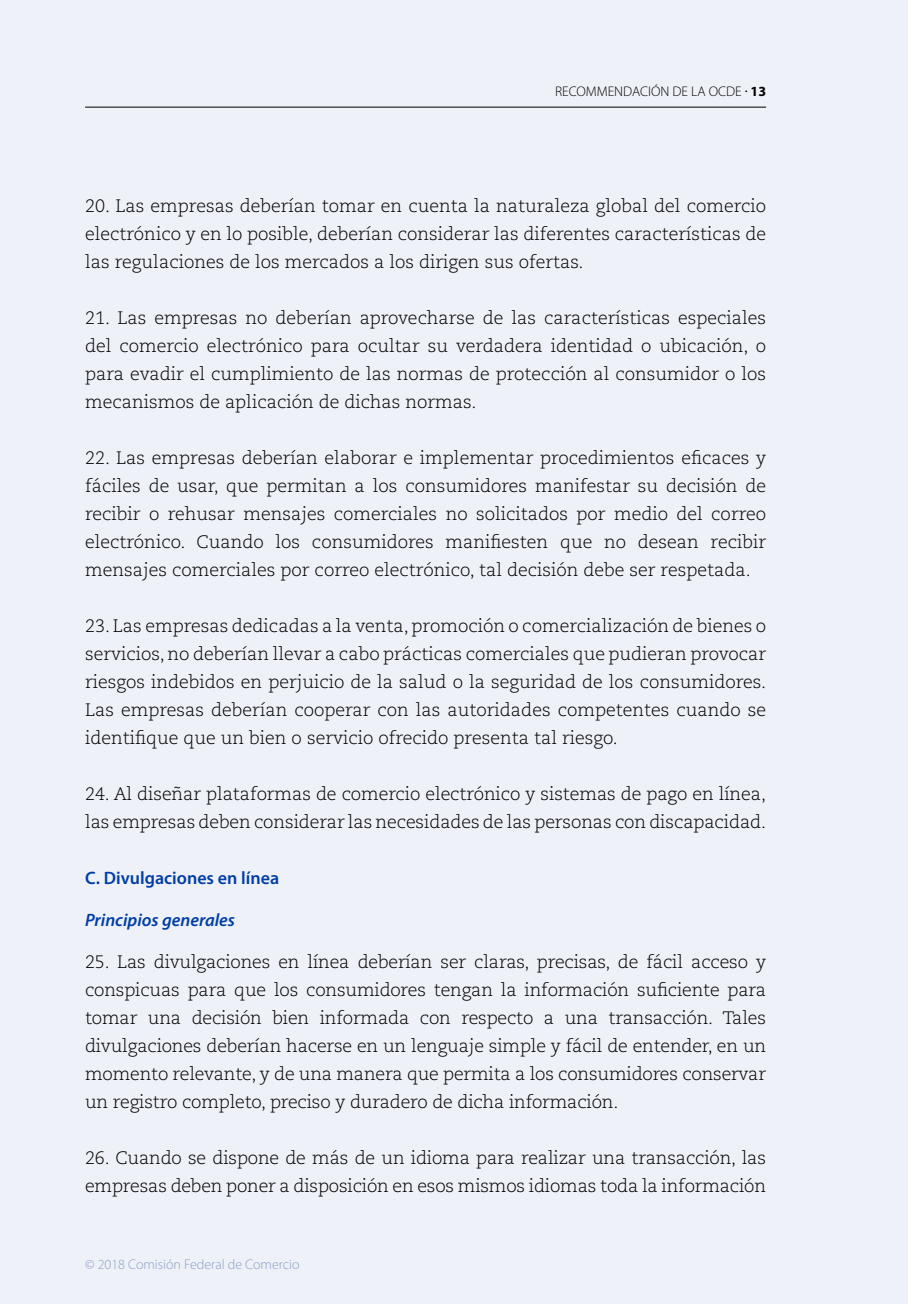
<style>
.page{position:relative;width:908px;height:1304px;background:#fff}
.page>*{position:absolute;margin:0;border:0;box-sizing:border-box;transform-origin:0 0}
.t1{font:300 18px/28px "Caecilia LT Std";letter-spacing:-.005em;color:#000;text-align:justify}
.t2{font:600 18px "Myriad Pro";color:#003da6}
.t3{font:italic 600 18px "Myriad Pro";color:#003da6}
.t4{font:300 14px "Myriad Pro";color:#8c9cc6}
.t5{font:300 14px "Myriad Pro";color:#000}
.s1{font-weight:700}
</style>
<div class="page">
<div style="left:0;top:0;width:907px;height:1304px;background:#eef1f7"></div>
<hr style="left:85px;top:107px;width:680px;height:1px;background:#000">
<p class="t5" style="left:555px;top:82px;width:212px">RECOMMENDACIÓN DE LA OCDE <sup>.</sup> <span class="s1">13</span></p>
<p class="t1" style="left:85px;top:192px;width:682px">20. Las empresas deberían tomar en cuenta la naturaleza global del comercio electrónico y en lo posible, deberían considerar las diferentes características de las regulaciones de los mercados a los dirigen sus ofertas.</p>
<p class="t1" style="left:85px;top:305px;width:682px">21. Las empresas no deberían aprovecharse de las características especiales del comercio electrónico para ocultar su verdadera identidad o ubicación, o para evadir el cumplimiento de las normas de protección al consumidor o los mecanismos de aplicación de dichas normas.</p>
<p class="t1" style="left:85px;top:445px;width:682px">22. Las empresas deberían elaborar e implementar procedimientos eficaces y fáciles de usar, que permitan a los consumidores manifestar su decisión de recibir o rehusar mensajes comerciales no solicitados por medio del correo electrónico. Cuando los consumidores manifiesten que no desean recibir mensajes comerciales por correo electrónico, tal decisión debe ser respetada.</p>
<p class="t1" style="left:85px;top:613px;width:682px">23. Las empresas dedicadas a la venta, promoción o comercialización de bienes o servicios, no deberían llevar a cabo prácticas comerciales que pudieran provocar riesgos indebidos en perjuicio de la salud o la seguridad de los consumidores.<br>Las empresas deberían cooperar con las autoridades competentes cuando se identifique que un bien o servicio ofrecido presenta tal riesgo.</p>
<p class="t1" style="left:85px;top:781px;width:682px">24. Al diseñar plataformas de comercio electrónico y sistemas de pago en línea, las empresas deben considerar las necesidades de las personas con discapacidad.</p>
<p class="t2" style="left:85px;top:867px;width:195px">C. Divulgaciones en línea</p>
<p class="t3" style="left:85px;top:909px;width:151px">Principios generales</p>
<p class="t1" style="left:85px;top:949px;width:682px">25. Las divulgaciones en línea deberían ser claras, precisas, de fácil acceso y conspicuas para que los consumidores tengan la información suficiente para tomar una decisión bien informada con respecto a una transacción. Tales divulgaciones deberían hacerse en un lenguaje simple y fácil de entender, en un momento relevante, y de una manera que permita a los consumidores conservar un registro completo, preciso y duradero de dicha información.</p>
<p class="t1" style="left:85px;top:1145px;width:682px">26. Cuando se dispone de más de un idioma para realizar una transacción, las empresas deben poner a disposición en esos mismos idiomas toda la información</p>
<p class="t4" style="left:85px;top:1256px;width:216px">© 2018 Comisión Federal de Comercio</p>
</div>
